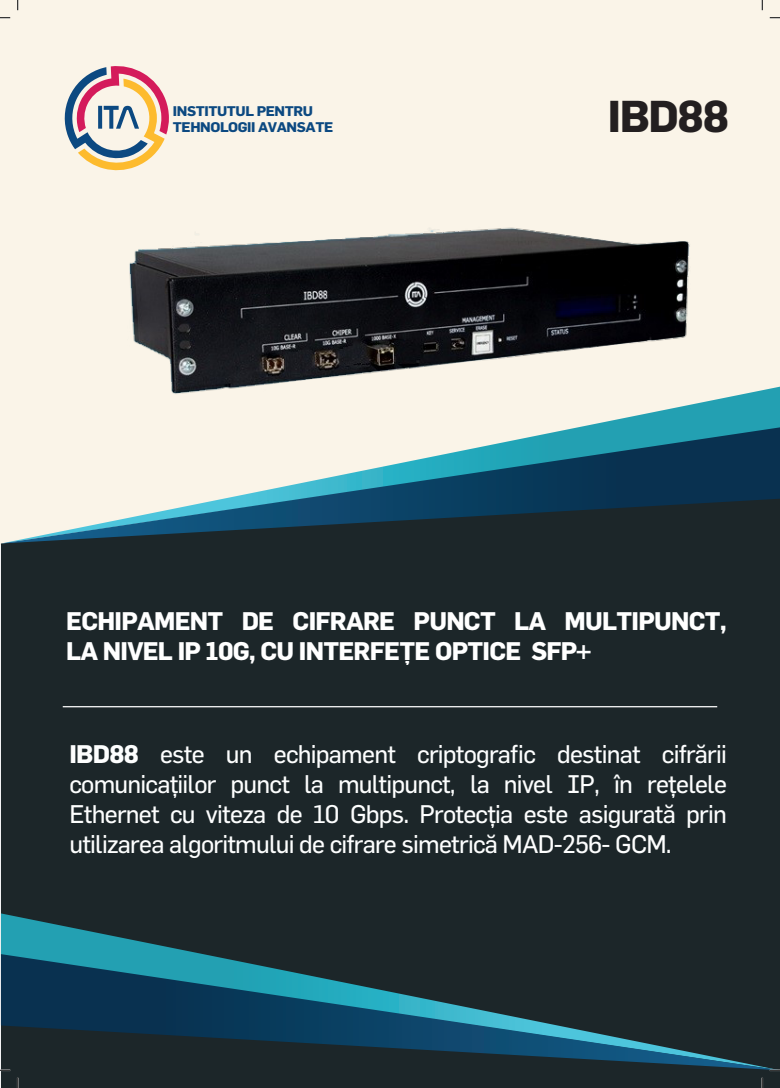
<style>
.page{position:relative;width:780px;height:1088px;background:#fff}
.page>*{position:absolute;margin:0;border:0;box-sizing:border-box;transform-origin:0 0}
.t1{font:700 43.75px "Flama";letter-spacing:-.03em;color:#231f20}
.t2{font:25px/30px "Flama Basic";letter-spacing:-.03em;color:#fdfefe;text-align:justify}
.t3{font:700 25px/30px "Flama";letter-spacing:-.03em;color:#fff}
.t4{font:700 13.75px/16.5px "Flama";letter-spacing:-.03em;color:#0c4981;scale:1.05 1}
.s1{font-family:"Flama";font-weight:700}
</style>
<div class="page">
<div style="left:0;top:0;width:780px;height:545px;background:#faf4e8"></div>
<div style="left:1px;top:543px;width:779px;height:545px;background:#1c2629"></div>
<svg style="left:580px;top:387px;width:200px;height:40px"></svg>
<svg style="left:4px;top:427px;width:776px;height:116px"></svg>
<svg style="left:1px;top:913px;width:779px;height:41px;background:#1c353a"></svg>
<svg style="left:1px;top:954px;width:779px;height:116px;background:#193e4c"></svg>
<svg style="left:64px;top:66px;width:105px;height:105px"></svg>
<hr style="left:63px;top:706px;width:654px;height:1px;background:#fff">
<svg style="left:0;top:17px;width:10px;height:2px"></svg>
<svg style="left:769px;top:17px;width:11px;height:2px"></svg>
<svg style="left:0;top:1069px;width:10px;height:2px"></svg>
<svg style="left:769px;top:1069px;width:11px;height:2px"></svg>
<svg style="left:17px;top:0;width:2px;height:10px"></svg>
<svg style="left:17px;top:1078px;width:2px;height:10px"></svg>
<svg style="left:761px;top:0;width:2px;height:10px"></svg>
<svg style="left:761px;top:1078px;width:2px;height:10px"></svg>
<img style="left:129px;top:227px;width:561px;height:168px">
<p class="t4" style="left:173px;top:102px;width:154px">INSTITUTUL PENTRU<br>TEHNOLOGII AVANSATE</p>
<h1 class="t1" style="left:608px;top:89px;width:123px">IBD88</h1>
<p class="t3" style="left:66px;top:605px;width:662px">ECHIPAMENT DE CIFRARE PUNCT LA MULTIPUNCT,<br>LA NIVEL IP 10G, CU INTERFEȚE OPTICE SFP+</p>
<p class="t2" style="left:69px;top:739px;width:659px"><span class="s1">IBD88</span> este un echipament criptografic destinat cifrării comunicațiilor punct la multipunct, la nivel IP, în rețelele Ethernet cu viteza de 10 Gbps. Protecția este asigurată prin utilizarea algoritmului de cifrare simetrică MAD-256- GCM.</p>
</div>
